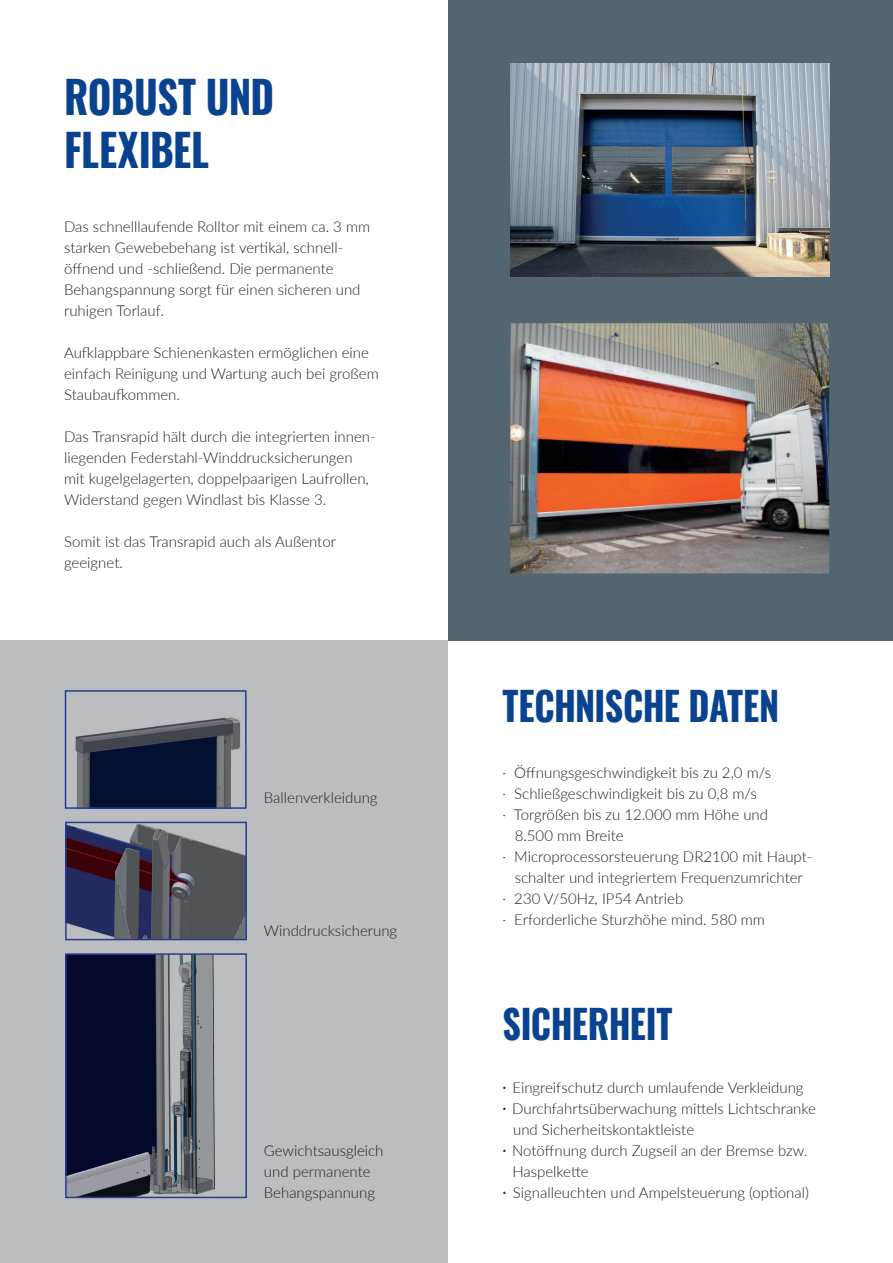
<style>
.page{position:relative;width:893px;height:1263px;background:#fff}
.page>*{position:absolute;margin:0;border:0;box-sizing:border-box;transform-origin:0 0}
.t1{font:700 44.55px/52.5px "Oswald";letter-spacing:-.01em;color:#09428e;scale:.91 1}
.t2{font:700 39.6px "Oswald";letter-spacing:-.015em;color:#09428e;scale:.91 1}
.t3{font:300 15px/21px "Lato";color:#231f20}
.s1{font-weight:400}
</style>
<div class="page">
<div style="left:448px;top:0;width:445px;height:640px;background:#53656e"></div>
<div style="left:0;top:640px;width:447px;height:623px;background:#bcbdc0"></div>
<img style="left:75px;top:717px;width:166px;height:89px">
<div style="left:65px;top:690px;width:182px;height:119px;border:2px solid #253f8e"></div>
<img style="left:68px;top:825px;width:176px;height:112px">
<div style="left:65px;top:822px;width:182px;height:118px;border:2px solid #253f8e"></div>
<img style="left:68px;top:956px;width:147px;height:239px">
<div style="left:65px;top:953px;width:182px;height:245px;border:2px solid #253f8e"></div>
<img style="left:510px;top:64px;width:319px;height:212px">
<img style="left:510px;top:323px;width:319px;height:250px">
<h1 class="t1" style="left:64px;top:66px;width:232px">ROBUST UND<br>FLEXIBEL</h1>
<p class="t3" style="left:64px;top:216px;width:308px">Das schnelllaufende Rolltor mit einem ca. 3 mm starken Gewebebehang ist vertikal, schnell&shy;öffnend und -schließend. Die permanente Behangspannung sorgt für einen sicheren und ruhigen Torlauf.</p>
<p class="t3" style="left:64px;top:342px;width:316px">Aufklappbare Schienenkasten ermöglichen eine einfach Reinigung und Wartung auch bei großem<br>Staubaufkommen.</p>
<p class="t3" style="left:64px;top:426px;width:313px">Das Transrapid hält durch die integrierten innen&shy;liegenden Federstahl-Winddrucksicherungen mit kugelgelagerten, doppelpaarigen Laufrollen, Widerstand gegen Windlast bis Klasse 3.</p>
<p class="t3" style="left:64px;top:531px;width:273px">Somit ist das Transrapid auch als Außentor geeignet.</p>
<p class="t3" style="left:264px;top:786px;width:115px">Ballenverkleidung</p>
<p class="t3" style="left:264px;top:920px;width:135px">Winddrucksicherung</p>
<p class="t3" style="left:264px;top:1139px;width:121px">Gewichtsausgleich und permanente<br>Behangspannung</p>
<h2 class="t2" style="left:503px;top:671px;width:306px">TECHNISCHE DATEN</h2>
<p class="t3" style="left:503px;top:762px;width:270px">· Öffnungsgeschwindigkeit bis zu 2,0 m/s</p>
<p class="t3" style="left:503px;top:783px;width:256px">· Schließgeschwindigkeit bis zu 0,8 m/s</p>
<p class="t3" style="left:503px;top:804px;width:267px">· Torgrößen bis zu 12.000 mm Höhe und</p>
<p class="t3" style="left:515px;top:825px;width:110px">8.500 mm Breite</p>
<p class="t3" style="left:503px;top:846px;width:311px">· Microprocessorsteuerung DR2100 mit Haupt-</p>
<p class="t3" style="left:515px;top:867px;width:290px">schalter und integriertem Frequenzumrichter</p>
<p class="t3" style="left:503px;top:888px;width:182px">· 230 V/50Hz, IP54 Antrieb</p>
<p class="t3" style="left:503px;top:909px;width:264px">· Erforderliche Sturzhöhe mind. 580 mm</p>
<h2 class="t2" style="left:503px;top:989px;width:188px">SICHERHEIT</h2>
<p class="t3" style="left:503px;top:1077px;width:302px"><span class="s1">·</span> Eingreifschutz durch umlaufende Verkleidung</p>
<p class="t3" style="left:503px;top:1098px;width:315px"><span class="s1">·</span> Durchfahrtsüberwachung mittels Lichtschranke</p>
<p class="t3" style="left:513px;top:1119px;width:183px">und Sicherheitskontaktleiste</p>
<p class="t3" style="left:503px;top:1140px;width:306px"><span class="s1">·</span> Notöffnung durch Zugseil an der Bremse bzw.</p>
<p class="t3" style="left:512px;top:1161px;width:78px">Haspelkette</p>
<p class="t3" style="left:503px;top:1182px;width:308px"><span class="s1">·</span> Signalleuchten und Ampelsteuerung (optional)</p>
</div>
